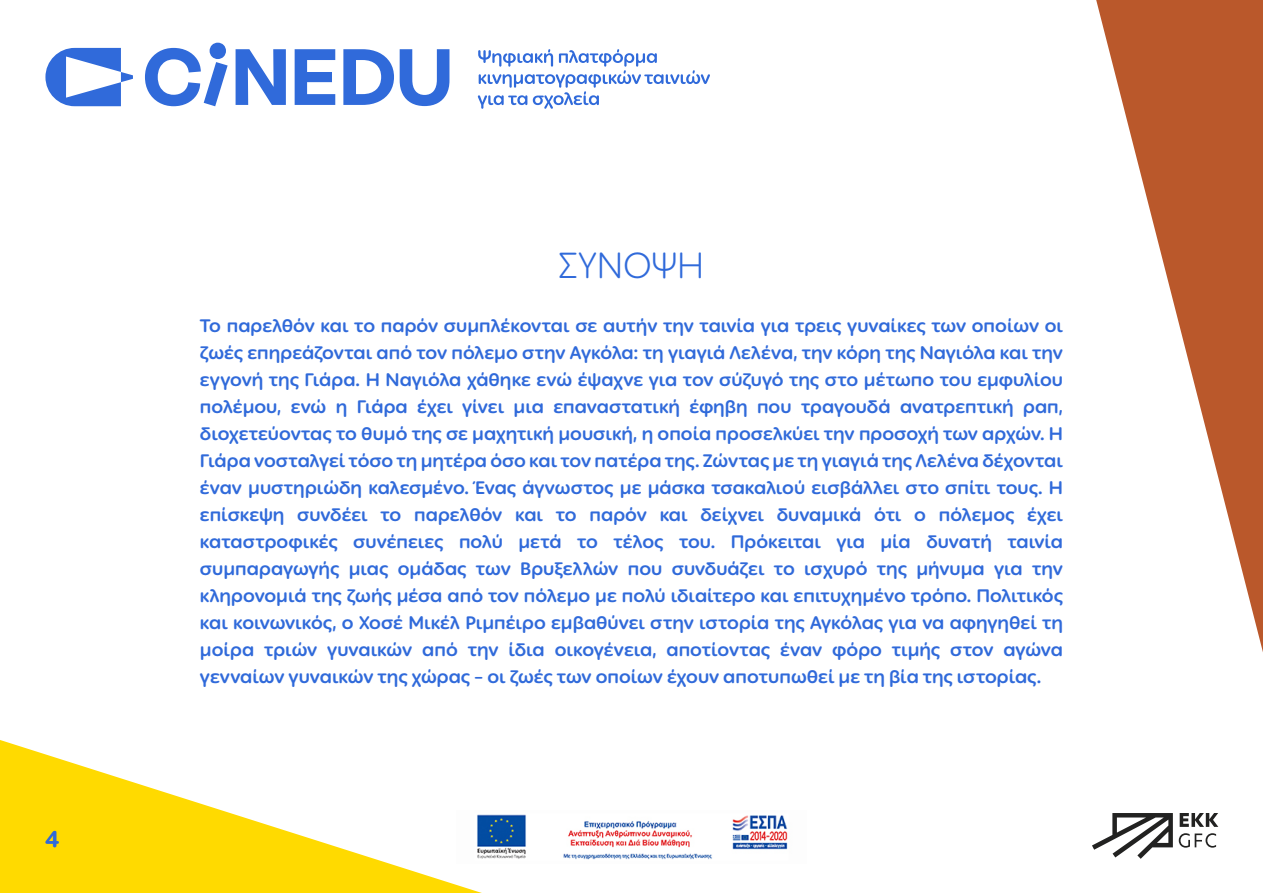
<style>
.page{position:relative;width:1263px;height:893px;background:#fff}
.page>*{position:absolute;margin:0;border:0;box-sizing:border-box;transform-origin:0 0}
.t1{font:300 36px "Ping Round LCG";letter-spacing:-.01em;color:#306ada}
.t2{font:700 22.5px "Ping Round LCG";color:#306ada}
.t3{font:700 18px/27px "Ping Round LCG";color:#306ada;text-align:justify}
</style>
<div class="page">
<svg style="left:0;top:740px;width:482px;height:153px;fill:#ffda00"></svg>
<svg style="left:1096px;top:0;width:167px;height:652px"></svg>
<svg style="left:45px;top:48px;width:88px;height:58px"></svg>
<svg style="left:145px;top:43px;width:83px;height:63px"></svg>
<svg style="left:236px;top:49px;width:50px;height:56px"></svg>
<svg style="left:295px;top:49px;width:40px;height:56px"></svg>
<svg style="left:343px;top:49px;width:51px;height:56px"></svg>
<svg style="left:400px;top:49px;width:49px;height:57px"></svg>
<svg style="left:478px;top:49px;width:232px;height:60px"></svg>
<img style="left:456px;top:811px;width:332px;height:52px">
<svg style="left:1092px;top:813px;width:81px;height:46px"></svg>
<svg style="left:1180px;top:813px;width:38px;height:14px"></svg>
<svg style="left:1179px;top:833px;width:37px;height:15px"></svg>
<p class="t2" style="left:45px;top:822px;width:16px">4</p>
<h1 class="t1" style="left:558px;top:238px;width:148px">ΣΥΝΟΨΗ</h1>
<p class="t3" style="left:200px;top:311px;width:865px">Το παρελθόν και το παρόν συμπλέκονται σε αυτήν την ταινία για τρεις γυναίκες των οποίων οι ζωές επηρεάζονται από τον πόλεμο στην Αγκόλα: τη γιαγιά Λελένα, την κόρη της Ναγιόλα και την εγγονή της Γιάρα. Η Ναγιόλα χάθηκε ενώ έψαχνε για τον σύζυγό της στο μέτωπο του εμφυλίου πολέμου, ενώ η Γιάρα έχει γίνει μια επαναστατική έφηβη που τραγουδά ανατρεπτική ραπ, διοχετεύοντας το θυμό της σε μαχητική μουσική, η οποία προσελκύει την προσοχή των αρχών. Η Γιάρα νοσταλγεί τόσο τη μητέρα όσο και τον πατέρα της. Ζώντας με τη γιαγιά της Λελένα δέχονται έναν μυστηριώδη καλεσμένο. Ένας άγνωστος με μάσκα τσακαλιού εισβάλλει στο σπίτι τους. Η επίσκεψη συνδέει το παρελθόν και το παρόν και δείχνει δυναμικά ότι ο πόλεμος έχει καταστροφικές συνέπειες πολύ μετά το τέλος του. Πρόκειται για μία δυνατή ταινία συμπαραγωγής μιας ομάδας των Βρυξελλών που συνδυάζει το ισχυρό της μήνυμα για την κληρονομιά της ζωής μέσα από τον πόλεμο με πολύ ιδιαίτερο και επιτυχημένο τρόπο. Πολιτικός και κοινωνικός, ο Χοσέ Μικέλ Ριμπέιρο εμβαθύνει στην ιστορία της Αγκόλας για να αφηγηθεί τη μοίρα τριών γυναικών από την ίδια οικογένεια, αποτίοντας έναν φόρο τιμής στον αγώνα γενναίων γυναικών της χώρας – οι ζωές των οποίων έχουν αποτυπωθεί με τη βία της ιστορίας.</p>
</div>
